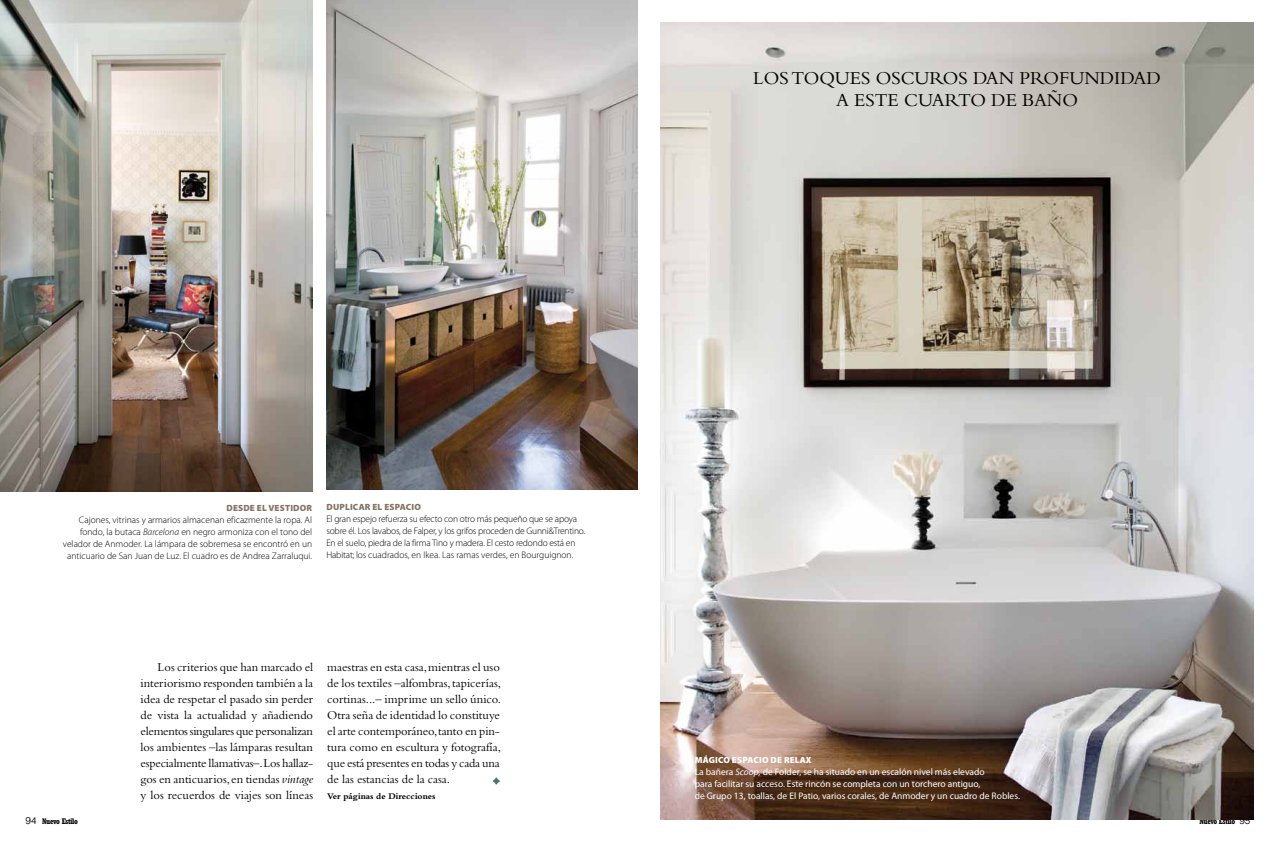
<style>
.page{position:relative;width:1276px;height:842px;background:#fff}
.page>*{position:absolute;margin:0;border:0;box-sizing:border-box;transform-origin:0 0}
.t1{font:55.3px "Centaur MT Std";color:#4d7178}
.t2{font:19px/22px "Bembo Std";color:#000;text-align:center}
.t3{font:12.5px/16px "Bembo Std";color:#000;text-align:justify}
.t4{font:300 9.5px/12px "Myriad Pro";letter-spacing:-.02em;color:#000}
.t5{font:300 9.5px/12px "Myriad Pro";color:#000;text-align:right}
.t6{font:9.5px/12px "Myriad Pro";color:#fff}
.t7{font:900 9px "Myriad Pro";letter-spacing:.02em;color:#857364}
.t8{font:700 9px "Bembo Std";color:#000}
.t9{font:900 9px "Myriad Pro";letter-spacing:.02em;color:#fff}
.t10{font:700 condensed 8px "Rockwell Std";letter-spacing:-.045em;color:#000}
.s1{font-style:italic}
.s2{font-family:"Folio Std";font-weight:300;font-stretch:normal;font-size:10px}
</style>
<div class="page">
<img style="left:660px;top:23px;width:593px;height:796px">
<img style="left:326px;top:1px;width:312px;height:489px">
<img style="left:0;top:1px;width:312px;height:490px">
<h2 class="t2" style="left:753px;top:66px;width:409px">LOSTOQUES OSCUROS DAN PROFUNDIDAD<br>A ESTE CUARTO DE BAÑO</h2>
<p class="t7" style="left:226px;top:503px;width:87px">DESDE EL VESTIDOR</p>
<p class="t5" style="left:63px;top:514px;width:251px">Cajones, vitrinas y armarios almacenan eficazmente la ropa. Al fondo, la butaca <span class="s1">Barcelona</span> en negro armoniza con el tono del velador de Anmoder. La lámpara de sobremesa se encontró en un anticuario de San Juan de Luz. El cuadro es de Andrea Zarraluqui.</p>
<p class="t7" style="left:326px;top:502px;width:96px">DUPLICAR EL ESPACIO</p>
<p class="t4" style="left:326px;top:513px;width:260px">El gran espejo refuerza su efecto con otro más pequeño que se apoya sobre él. Los lavabos, de Falper, y los grifos proceden de Gunni&amp;Trentino.<br>En el suelo, piedra de la firma Tino y madera. El cesto redondo está en Habitat; los cuadrados, en Ikea. Las ramas verdes, en Bourguignon.</p>
<p class="t3" style="left:141px;top:659px;width:174px;text-indent:17px">Los criterios que han marcado el interiorismo responden también a la idea de respetar el pasado sin perder de vista la actualidad y añadiendo elementos singulares que personalizan los ambientes –las lámparas resultan especialmente llamativas–. Los hallaz&shy;gos en anticuarios, en tiendas <span class="s1">vintage </span>y los recuerdos de viajes son líneas</p>
<p class="t3" style="left:327px;top:659px;width:175px">maestras en esta casa, mientras el uso de los textiles –alfombras, tapicerías, cortinas...– imprime un sello único.<br>Otra seña de identidad lo constituye el arte contemporáneo, tanto en pin&shy;tura como en escultura y fotografía, que está presentes en todas y cada una de las estancias de la casa.</p>
<h1 class="t1" style="left:490px;top:736px;width:13px">.</h1>
<p class="t8" style="left:327px;top:792px;width:110px">Ver páginas de Direcciones</p>
<p class="t9" style="left:695px;top:755px;width:118px">MÁGICO ESPACIO DE RELAX</p>
<p class="t6" style="left:694px;top:766px;width:327px">La bañera <span class="s1">Scoop,</span> de Folder, se ha situado en un escalón nivel más elevado<br>para facilitar su acceso. Este rincón se completa con un torchero antiguo,<br>de Grupo 13, toallas, de El Patio, varios corales, de Anmoder y un cuadro de Robles.</p>
<p class="t10" style="left:26px;top:816px;width:54px"><span class="s2">94</span> Nuevo Estilo</p>
<p class="t10" style="left:1199px;top:816px;width:52px">Nuevo Estilo <span class="s2">95</span></p>
</div>
